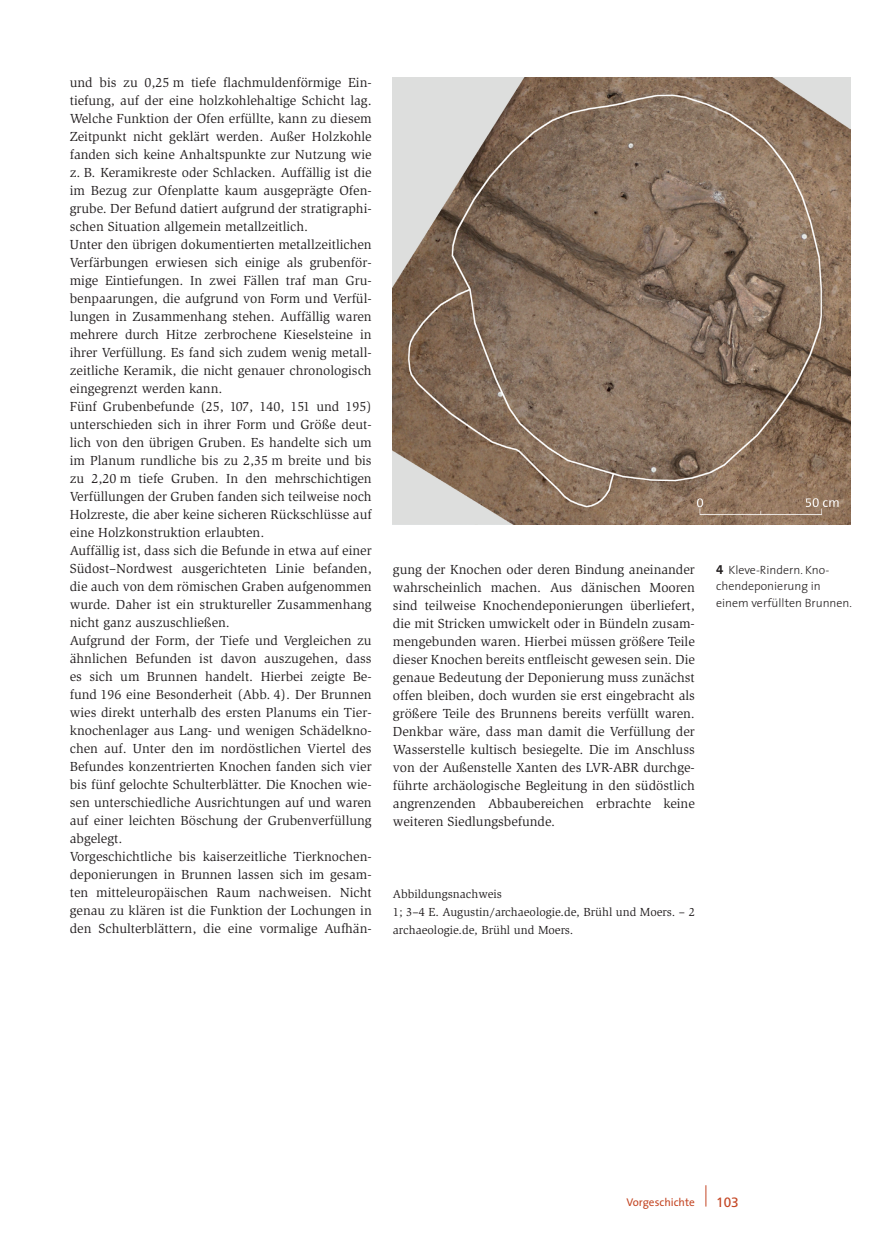
<style>
.page{position:relative;width:888px;height:1258px;background:#fff}
.page>*{position:absolute;margin:0;border:0;box-sizing:border-box;transform-origin:0 0}
.t1{font:13.5px/18px "Slimbach";color:#231f20;text-align:justify}
.t2{font:13.5px "Frutiger CE";color:#c44725}
.t3{font:12px/18px "Slimbach";color:#231f20}
.t4{font:300 12px/16.5px "The Sans";color:#231f20}
.t5{font:11.25px "The Sans";color:#c44725}
.s1{font-family:"The Sans Bold Caps";font-weight:400;font-size:13.05px}
</style>
<div class="page">
<svg style="left:705px;top:1185px;width:1px;height:21px"></svg>
<img style="left:393px;top:77px;width:458px;height:448px">
<p class="t1" style="left:70px;top:74px;width:303px;text-align:left">und bis zu 0,25 m tiefe flachmuldenförmige Ein&shy;tiefung, auf der eine holzkohlehaltige Schicht lag.<br>Welche Funktion der Ofen erfüllte, kann zu diesem Zeitpunkt nicht geklärt werden. Außer Holzkohle fanden sich keine Anhaltspunkte zur Nutzung wie z. B. Keramikreste oder Schlacken. Auffällig ist die im Bezug zur Ofenplatte kaum ausgeprägte Ofen&shy;grube. Der Befund datiert aufgrund der stratigraphi&shy;schen Situation allgemein metallzeitlich.<br>Unter den übrigen dokumentierten metallzeitlichen Verfärbungen erwiesen sich einige als grubenför&shy;mige Eintiefungen. In zwei Fällen traf man Gru&shy;benpaarungen, die aufgrund von Form und Verfül&shy;lungen in Zusammenhang stehen. Auffällig waren mehrere durch Hitze zerbrochene Kieselsteine in ihrer Verfüllung. Es fand sich zudem wenig metall&shy;zeitliche Keramik, die nicht genauer chronologisch eingegrenzt werden kann.<br>Fünf Grubenbefunde (25, 107, 140, 151 und 195) unterschieden sich in ihrer Form und Größe deut&shy;lich von den übrigen Gruben. Es handelte sich um im Planum rundliche bis zu 2,35 m breite und bis zu 2,20 m tiefe Gruben. In den mehrschichtigen Verfüllungen der Gruben fanden sich teilweise noch Holzreste, die aber keine sicheren Rückschlüsse auf eine Holzkonstruktion erlaubten.<br>Auffällig ist, dass sich die Befunde in etwa auf einer Südost–Nordwest ausgerichteten Linie befanden, die auch von dem römischen Graben aufgenommen wurde. Daher ist ein struktureller Zusammenhang nicht ganz auszuschließen.<br>Aufgrund der Form, der Tiefe und Vergleichen zu ähnlichen Befunden ist davon auszugehen, dass es sich um Brunnen handelt. Hierbei zeigte Be&shy;fund 196 eine Besonderheit (Abb. 4). Der Brunnen wies direkt unterhalb des ersten Planums ein Tier&shy;knochenlager aus Lang- und wenigen Schädelkno&shy;chen auf. Unter den im nordöstlichen Viertel des Befundes konzentrierten Knochen fanden sich vier bis fünf gelochte Schulterblätter. Die Knochen wie&shy;sen unterschiedliche Ausrichtungen auf und waren auf einer leichten Böschung der Grubenverfüllung abgelegt.<br>Vorgeschichtliche bis kaiserzeitliche Tierknochen&shy;deponierungen in Brunnen lassen sich im gesam&shy;ten mitteleuropäischen Raum nachweisen. Nicht genau zu klären ist die Funktion der Lochungen in den Schulterblättern, die eine vormalige Aufhän-</p>
<p class="t1" style="left:393px;top:560px;width:303px">gung der Knochen oder deren Bindung aneinander wahrscheinlich machen. Aus dänischen Mooren sind teilweise Knochendeponierungen überliefert, die mit Stricken umwickelt oder in Bündeln zusam&shy;mengebunden waren. Hierbei müssen größere Teile dieser Knochen bereits entfleischt gewesen sein. Die genaue Bedeutung der Deponierung muss zunächst offen bleiben, doch wurden sie erst eingebracht als größere Teile des Brunnens bereits verfüllt waren.<br>Denkbar wäre, dass man damit die Verfüllung der Wasserstelle kultisch besiegelte. Die im Anschluss von der Außenstelle Xanten des LVR-ABR durchge&shy;führte archäologische Begleitung in den südöstlich angrenzenden Abbaubereichen erbrachte keine weiteren Siedlungsbefunde.</p>
<p class="t3" style="left:393px;top:885px;width:303px">Abbildungsnachweis<br>1; 3–4 E. Augustin/archaeologie.de, Brühl und Moers. – 2 archaeologie.de, Brühl und Moers.</p>
<p class="t4" style="left:716px;top:561px;width:137px"><span class="s1">4</span> Kleve-Rindern. Kno&shy;chendeponierung in einem verfüllten Brunnen.</p>
<p class="t5" style="left:626px;top:1193px;width:70px">Vorgeschichte</p>
<p class="t2" style="left:716px;top:1194px;width:24px">103</p>
</div>
